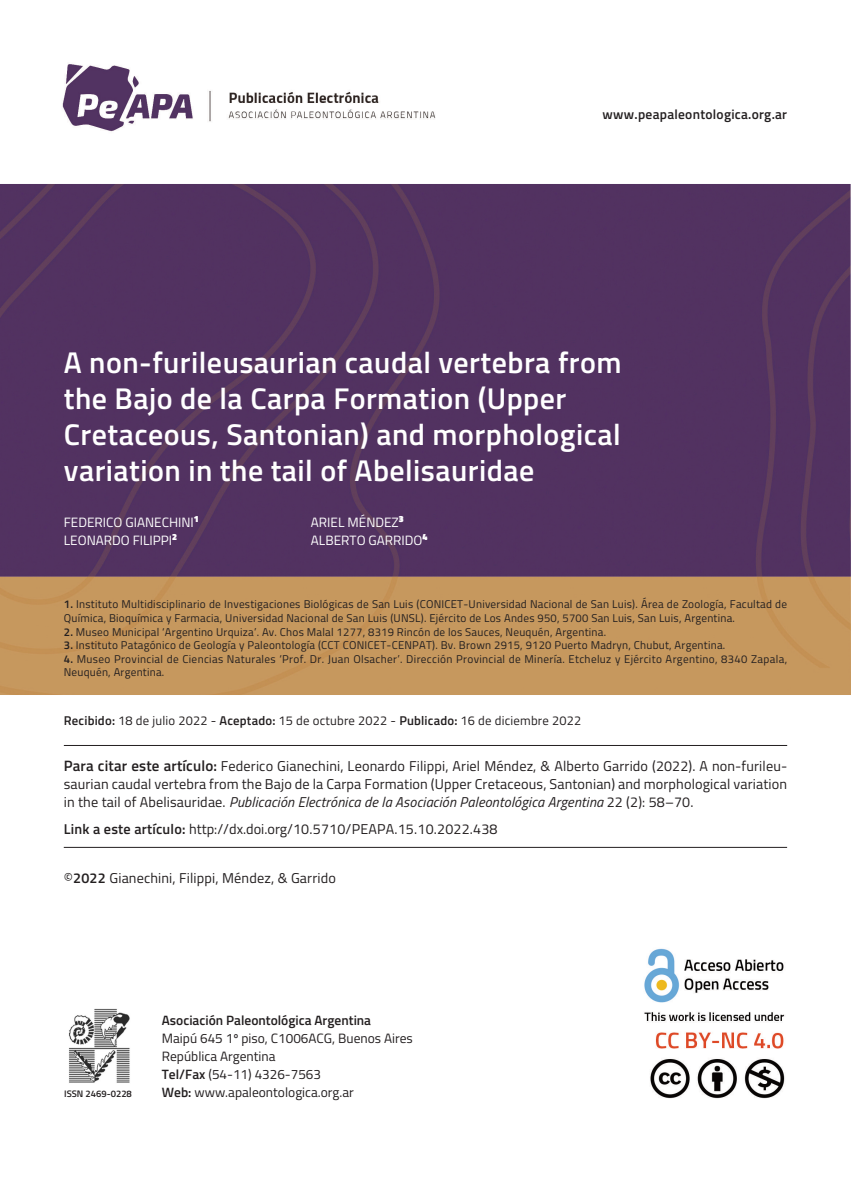
<style>
.page{position:relative;width:851px;height:1191px;background:#fff}
.page>*{position:absolute;margin:0;border:0;box-sizing:border-box;transform-origin:0 0}
.t1{font:600 30px/36px "Titillium";letter-spacing:.015em;color:#fff}
.t2{font:14.25px/18px "Titillium";letter-spacing:.01em;color:#231f20;text-align:justify}
.t3{font:13.5px/18px "Titillium";color:#231f20}
.t4{font:13.5px/18px "Titillium";color:#fff}
.t5{font:600 13.5px "Titillium";color:#231f20}
.t6{font:600 13.5px "Titillium";letter-spacing:.02em;color:#231f20}
.t7{font:12.75px "Titillium";letter-spacing:.015em;color:#231f20}
.t8{font:11.25px/13.5px "Titillium";letter-spacing:.02em;color:#231f20}
.t9{font:600 9.45px "Titillium";color:#231f20}
.s1{font-weight:600}
.s2{font-weight:600;font-size:15px}
.s3{font-style:italic}
</style>
<div class="page">
<img style="left:69px;top:1008px;width:61px;height:75px">
<img style="left:0;top:184px;width:850px;height:511px">
<hr style="left:64px;top:745px;width:723px;height:1px;background:#231f20">
<hr style="left:64px;top:847px;width:723px;height:1px;background:#231f20">
<img style="left:62px;top:64px;width:374px;height:68px">
<img style="left:644px;top:948px;width:141px;height:151px">
<p class="t6" style="left:602px;top:106px;width:186px">www.peapaleontologica.org.ar</p>
<h1 class="t1" style="left:64px;top:345px;width:559px">A non-furileusaurian caudal vertebra from the Bajo de la Carpa Formation (Upper Cretaceous, Santonian) and morphological variation in the tail of Abelisauridae</h1>
<p class="t4" style="left:64px;top:514px;width:136px">FEDERICO GIANECHINI<sup>1<br></sup>LEONARDO FILIPPI<sup>2</sup></p>
<p class="t4" style="left:311px;top:514px;width:118px">ARIEL MÉNDEZ<sup>3<br></sup>ALBERTO GARRIDO<sup>4</sup></p>
<p class="t8" style="left:64px;top:598px;width:724px"><span class="s1">1.</span> Instituto Multidisciplinario de Investigaciones Biológicas de San Luis (CONICET-Universidad Nacional de San Luis). Área de Zoología, Facultad de<br>Química, Bioquímica y Farmacia, Universidad Nacional de San Luis (UNSL). Ejército de Los Andes 950, 5700 San Luis, San Luis, Argentina.</p>
<p class="t8" style="left:64px;top:625px;width:543px"><span class="s1">2.</span> Museo Municipal ‘Argentino Urquiza’. Av. Chos Malal 1277, 8319 Rincón de los Sauces, Neuquén, Argentina.</p>
<p class="t8" style="left:64px;top:638px;width:663px"><span class="s1">3.</span> Instituto Patagónico de Geología y Paleontología (CCT CONICET-CENPAT). Bv. Brown 2915, 9120 Puerto Madryn, Chubut, Argentina.</p>
<p class="t8" style="left:64px;top:652px;width:724px"><span class="s1">4.</span> Museo Provincial de Ciencias Naturales ‘Prof. Dr. Juan Olsacher’. Dirección Provincial de Minería. Etcheluz y Ejército Argentino, 8340 Zapala,<br>Neuquén, Argentina.</p>
<p class="t7" style="left:64px;top:713px;width:519px"><span class="s1">Recibido:</span> 18 de julio 2022 - <span class="s1">Aceptado:</span> 15 de octubre 2022 - <span class="s1">Publicado:</span> 16 de diciembre 2022</p>
<p class="t2" style="left:64px;top:757px;width:724px"><span class="s2">Para citar este artículo:</span> Federico Gianechini, Leonardo Filippi, Ariel Méndez, &amp; Alberto Garrido (2022). A non-furileu&shy;saurian caudal vertebra from the Bajo de la Carpa Formation (Upper Cretaceous, Santonian) and morphological variation in the tail of Abelisauridae. <span class="s3">Publicación Electrónica de la Asociación Paleontológica Argentina</span> 22 (2): 58–70.</p>
<p class="t2" style="left:64px;top:819px;width:435px"><span class="s1">Link a este artículo:</span> http://dx.doi.org/10.5710/PEAPA.15.10.2022.438</p>
<p class="t2" style="left:64px;top:868px;width:273px">©<span class="s1">2022</span> Gianechini, Filippi, Méndez, &amp; Garrido</p>
<p class="t9" style="left:64px;top:1088px;width:69px">ISSN 2469-0228</p>
<p class="t5" style="left:162px;top:1013px;width:211px">Asociación Paleontológica Argentina</p>
<p class="t3" style="left:162px;top:1029px;width:252px">Maipú 645 1º piso, C1006ACG, Buenos Aires<br>República Argentina<br><span class="s1">Tel/Fax</span> (54-11) 4326-7563<br><span class="s1">Web:</span> www.apaleontologica.org.ar</p>
</div>
